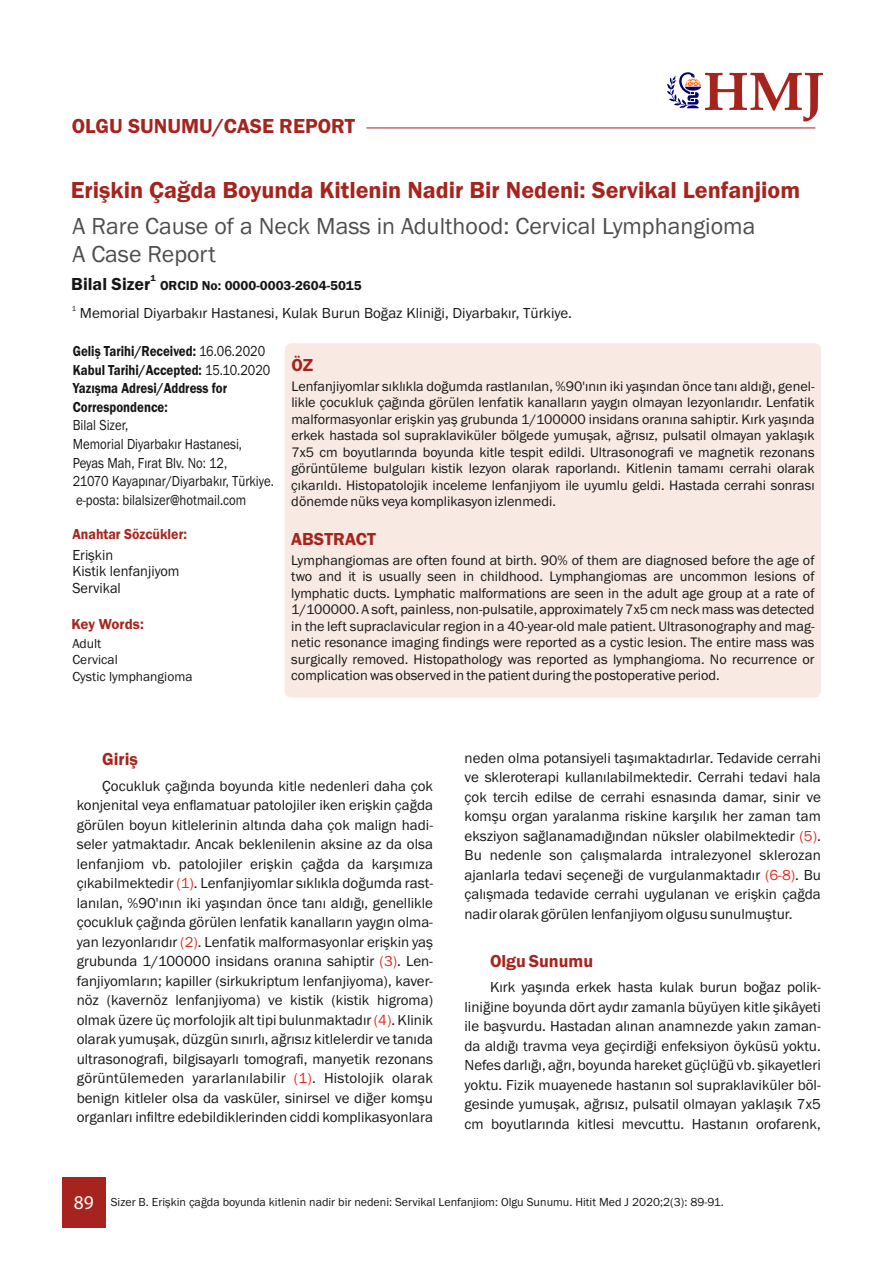
<style>
.page{position:relative;width:893px;height:1263px;background:#fff}
.page>*{position:absolute;margin:0;border:0;box-sizing:border-box;transform-origin:0 0}
.t1{font:24px/27.2px "Franklin Gothic";color:#4e4e4d}
.t2{font:600 24px "Franklin Gothic";color:#a6241d}
.t3{font:600 21px "Franklin Gothic";color:#a6241d}
.t4{font:19.5px "Myriad Pro";color:#fff}
.t5{font:600 18px "Franklin Gothic";color:#a6241d}
.t6{font:15px/19.5px "Franklin Gothic";color:#151616;text-align:justify}
.t7{font:15px/18.6px "Franklin Gothic";color:#151616;scale:.85 1}
.t8{font:600 15px/18.6px "Franklin Gothic";color:#151616;scale:.85 1}
.t9{font:15px/16.5px "Franklin Gothic";color:#151616;scale:.96 1}
.t10{font:600 15px "Franklin Gothic";color:#a6241d;scale:.92 1}
.t11{font:600 15px "Franklin Gothic";color:#a6241d}
.t12{font:14.25px/16.5px "Franklin Gothic";color:#151616;text-align:justify}
.t13{font:600 13.5px "Franklin Gothic";color:#151616}
.t14{font:13.5px/16.5px "Franklin Gothic";color:#151616}
.t15{font:12px "Franklin Gothic";color:#151616}
.t16{font:600 9px "Franklin Gothic";color:#151616}
.t17{font:7.5px "Franklin Gothic";color:#151616}
.s1{font-size:18px}
.s2{font-weight:400}
.s3{color:#dd2b1c}
</style>
<div class="page">
<div style="left:285px;top:343px;width:536px;height:355px;background:#f8e9e2"></div>
<div style="left:62px;top:1177px;width:44px;height:51px;background:#a6241d"></div>
<hr style="left:366px;top:128px;width:449px;height:1px;background:#a6241d">
<svg style="left:667px;top:72px;width:156px;height:49px"></svg>
<h2 class="t3" style="left:72px;top:119px;width:285px">OLGU SUNUMU/CASE REPORT</h2>
<h1 class="t2" style="left:71px;top:182px;width:731px">Erişkin Çağda Boyunda Kitlenin Nadir Bir Nedeni: Servikal Lenfanjiom</h1>
<h1 class="t1" style="left:72px;top:215px;width:684px">A Rare Cause of a Neck Mass in Adulthood: Cervical Lymphangioma<br>A Case Report</h1>
<p class="t16" style="left:150px;top:275px;width:7px">1</p>
<p class="t13" style="left:71px;top:280px;width:292px"><span class="s1">Bilal Sizer</span> ORCID No: 0000-0003-2604-5015</p>
<p class="t17" style="left:72px;top:306px;width:6px">1</p>
<p class="t6" style="left:80px;top:305px;width:494px">Memorial Diyarbakır Hastanesi, Kulak Burun Boğaz Kliniği, Diyarbakır, Türkiye.</p>
<p class="t8" style="left:73px;top:343px;width:234px">Geliş Tarihi/Received: <span class="s2">16.06.2020<br></span>Kabul Tarihi/Accepted: <span class="s2">15.10.2020<br></span>Yazışma Adresi/Address for<br>Correspondence:</p>
<p class="t7" style="left:73px;top:417px;width:238px">Bilal Sizer,<br>Memorial Diyarbakır Hastanesi,<br>Peyas Mah, Fırat Blv. No: 12,<br>21070 Kayapınar/Diyarbakır, Türkiye. e-posta: bilalsizer@hotmail.com</p>
<p class="t10" style="left:73px;top:529px;width:126px">Anahtar Sözcükler:</p>
<p class="t9" style="left:72px;top:548px;width:113px">Erişkin<br>Kistik lenfanjiyom<br>Servikal</p>
<p class="t11" style="left:72px;top:618px;width:74px">Key Words:</p>
<p class="t14" style="left:72px;top:636px;width:122px">Adult<br>Cervical<br>Cystic lymphangioma</p>
<p class="t5" style="left:291px;top:359px;width:23px">ÖZ</p>
<p class="t12" style="left:291px;top:379px;width:525px">Lenfanjiyomlar sıklıkla doğumda rastlanılan, %90'ının iki yaşından önce tanı aldığı, genel&shy;likle çocukluk çağında görülen lenfatik kanalların yaygın olmayan lezyonlarıdır. Lenfatik malformasyonlar erişkin yaş grubunda 1/100000 insidans oranına sahiptir. Kırk yaşında erkek hastada sol supraklaviküler bölgede yumuşak, ağrısız, pulsatil olmayan yaklaşık 7x5 cm boyutlarında boyunda kitle tespit edildi. Ultrasonografi ve magnetik rezonans görüntüleme bulguları kistik lezyon olarak raporlandı. Kitlenin tamamı cerrahi olarak çıkarıldı. Histopatolojik inceleme lenfanjiyom ile uyumlu geldi. Hastada cerrahi sonrası dönemde nüks veya komplikasyon izlenmedi.</p>
<p class="t5" style="left:291px;top:533px;width:86px">ABSTRACT</p>
<p class="t12" style="left:291px;top:553px;width:525px">Lymphangiomas are often found at birth. 90% of them are diagnosed before the age of two and it is usually seen in childhood. Lymphangiomas are uncommon lesions of lymphatic ducts. Lymphatic malformations are seen in the adult age group at a rate of 1/100000. A soft, painless, non-pulsatile, approximately 7x5 cm neck mass was detected in the left supraclavicular region in a 40-year-old male patient. Ultrasonography and mag&shy;netic resonance imaging findings were reported as a cystic lesion. The entire mass was surgically removed. Histopathology was reported as lymphangioma. No recurrence or complication was observed in the patient during the postoperative period.</p>
<p class="t5" style="left:102px;top:753px;width:37px">Giriş</p>
<p class="t6" style="left:77px;top:777px;width:358px;text-indent:26px">Çocukluk çağında boyunda kitle nedenleri daha çok konjenital veya enflamatuar patolojiler iken erişkin çağda görülen boyun kitlelerinin altında daha çok malign hadi&shy;seler yatmaktadır. Ancak beklenilenin aksine az da olsa lenfanjiom vb. patolojiler erişkin çağda da karşımıza çıkabilmektedir <span class="s3">(1)</span>. Lenfanjiyomlar sıklıkla doğumda rast&shy;lanılan, %90'ının iki yaşından önce tanı aldığı, genellikle çocukluk çağında görülen lenfatik kanalların yaygın olma&shy;yan lezyonlarıdır <span class="s3">(2)</span>. Lenfatik malformasyonlar erişkin yaş grubunda 1/100000 insidans oranına sahiptir <span class="s3">(3)</span>. Len&shy;fanjiyomların; kapiller (sirkukriptum lenfanjiyoma), kaver&shy;nöz (kavernöz lenfanjiyoma) ve kistik (kistik higroma) olmak üzere üç morfolojik alt tipi bulunmaktadır <span class="s3">(4)</span>. Klinik olarak yumuşak, düzgün sınırlı, ağrısız kitlelerdir ve tanıda ultrasonografi, bilgisayarlı tomografi, manyetik rezonans görüntülemeden yararlanılabilir <span class="s3">(1)</span>. Histolojik olarak benign kitleler olsa da vasküler, sinirsel ve diğer komşu organları infiltre edebildiklerinden ciddi komplikasyonlara</p>
<p class="t6" style="left:464px;top:749px;width:358px">neden olma potansiyeli taşımaktadırlar. Tedavide cerrahi ve skleroterapi kullanılabilmektedir. Cerrahi tedavi hala çok tercih edilse de cerrahi esnasında damar, sinir ve komşu organ yaralanma riskine karşılık her zaman tam eksziyon sağlanamadığından nüksler olabilmektedir <span class="s3">(5)</span>.<br>Bu nedenle son çalışmalarda intralezyonel sklerozan ajanlarla tedavi seçeneği de vurgulanmaktadır <span class="s3">(6-8)</span>. Bu çalışmada tedavide cerrahi uygulanan ve erişkin çağda nadir olarak görülen lenfanjiyom olgusu sunulmuştur.</p>
<p class="t5" style="left:490px;top:954px;width:105px">Olgu Sunumu</p>
<p class="t6" style="left:464px;top:978px;width:358px;text-indent:26px">Kırk yaşında erkek hasta kulak burun boğaz polik&shy;liniğine boyunda dört aydır zamanla büyüyen kitle şikâyeti ile başvurdu. Hastadan alınan anamnezde yakın zaman&shy;da aldığı travma veya geçirdiği enfeksiyon öyküsü yoktu.<br>Nefes darlığı, ağrı, boyunda hareket güçlüğü vb. şikayetleri yoktu. Fizik muayenede hastanın sol supraklaviküler böl&shy;gesinde yumuşak, ağrısız, pulsatil olmayan yaklaşık 7x5 cm boyutlarında kitlesi mevcuttu. Hastanın orofarenk,</p>
<h3 class="t4" style="left:74px;top:1194px;width:22px">89</h3>
<p class="t15" style="left:111px;top:1197px;width:614px">Sizer B. Erişkin çağda boyunda kitlenin nadir bir nedeni: Servikal Lenfanjiom: Olgu Sunumu. Hitit Med J 2020;2(3): 89-91.</p>
</div>
